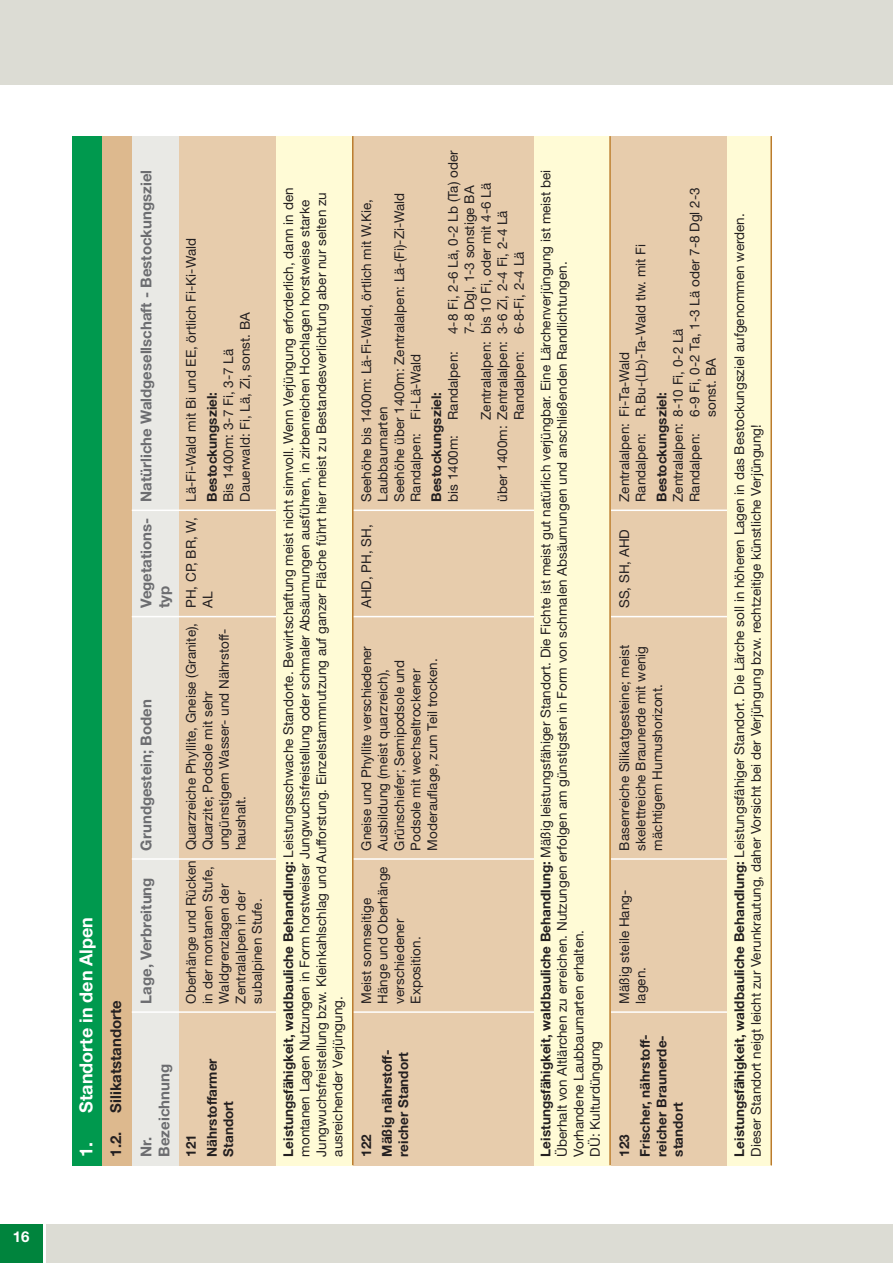
<style>
.page{position:relative;width:893px;height:1263px;background:#fff}
.page>*{position:absolute;margin:0;border:0;box-sizing:border-box;transform-origin:0 0}
.t1{font:700 18px "Helvetica Neue";color:#fff}
.t2{font:700 15px/18px "Helvetica Neue";color:#6c6d70}
.t3{font:700 15px "Helvetica Neue";color:#231f20}
.t4{font:700 15px "Helvetica Neue";color:#fff}
.t5{font:13.5px/16.5px "Helvetica Neue";color:#231f20}
.t6{font:700 13.5px/20.7px "Helvetica Neue";color:#231f20}
.s1{font-weight:700}
</style>
<div class="page">
<div style="left:0;top:1225px;width:43px;height:38px;background:#00843d"></div>
<div style="left:47px;top:1225px;width:846px;height:38px;background:#dcdcd4"></div>
<div style="left:0;top:0;width:893px;height:85px;background:#dcdcd4"></div>
<div style="left:72px;top:136px;width:699px;height:1029px;background:#e7ccac"></div>
<div style="left:72px;top:136px;width:30px;height:1029px;background:#00994e"></div>
<div style="left:102px;top:136px;width:30px;height:1029px;background:#ddb98e"></div>
<div style="left:132px;top:136px;width:47px;height:1029px;background:#e9e9e5"></div>
<hr style="left:132px;top:1011px;width:602px;height:2px;background:#fff">
<hr style="left:132px;top:858px;width:603px;height:2px;background:#fff">
<hr style="left:132px;top:616px;width:602px;height:1px;background:#fff">
<hr style="left:132px;top:509px;width:603px;height:2px;background:#fff">
<div style="left:276px;top:136px;width:77px;height:1029px;background:#fffbd6"></div>
<div style="left:534px;top:136px;width:76px;height:1029px;background:#fffbd6"></div>
<div style="left:728px;top:136px;width:43px;height:1029px;background:#fffbd6"></div>
<hr style="left:770px;top:136px;width:2px;height:1029px;background:#bb7b2c">
<hr style="left:609px;top:136px;width:2px;height:1029px;background:#bb7b2c">
<hr style="left:352px;top:136px;width:1px;height:1029px;background:#bb7b2c">
<p class="t4" style="left:13px;top:1231px;width:18px">16</p>
<h1 class="t1" style="left:80px;top:1157px;width:241px;rotate:-90deg">1. Standorte in den Alpen</h1>
<p class="t3" style="left:111px;top:1113px;width:114px;rotate:-90deg">Silikatstandorte</p>
<p class="t3" style="left:111px;top:1157px;width:26px;rotate:-90deg">1.2.</p>
<p class="t2" style="left:139px;top:502px;width:333px;rotate:-90deg">Natürliche Waldgesellschaft - Bestockungsziel</p>
<p class="t2" style="left:139px;top:608px;width:92px;rotate:-90deg">Vegetations&shy;typ</p>
<p class="t2" style="left:139px;top:850px;width:153px;rotate:-90deg">Grundgestein; Boden</p>
<p class="t2" style="left:139px;top:1003px;width:128px;rotate:-90deg">Lage, Verbreitung</p>
<p class="t5" style="left:184px;top:502px;width:265px;rotate:-90deg">Lä-Fi-Wald mit Bi und EE, örtlich Fi-Ki-Wald</p>
<p class="t5" style="left:221px;top:502px;width:191px;rotate:-90deg">Bis 1400m: 3-7 Fi, 3-7 Lä<br>Dauerwald: Fi, Lä, Zi, sonst. BA</p>
<p class="t6" style="left:203px;top:502px;width:111px;rotate:-90deg">Bestockungsziel:</p>
<p class="t5" style="left:184px;top:608px;width:92px;rotate:-90deg">PH, CP, BR, W,<br>AL</p>
<p class="t5" style="left:184px;top:850px;width:229px;rotate:-90deg">Quarzreiche Phyllite, Gneise (Granite),<br>Quarzite; Podsole mit sehr ungünstigem Wasser- und Nährstoff&shy;haushalt.</p>
<p class="t5" style="left:184px;top:1003px;width:145px;rotate:-90deg">Oberhänge und Rücken in der montanen Stufe,<br>Waldgrenzlagen der<br>Zentralalpen in der subalpinen Stufe.</p>
<p class="t2" style="left:139px;top:1157px;width:94px;rotate:-90deg">Nr.<br>Bezeichnung</p>
<p class="t6" style="left:182px;top:1157px;width:100px;rotate:-90deg">121<br>Nährstoffarmer</p>
<p class="t6" style="left:219px;top:1157px;width:57px;rotate:-90deg">Standort</p>
<p class="t5" style="left:281px;top:1157px;width:970px;rotate:-90deg"><span class="s1">Leistungsfähigkeit, waldbauliche Behandlung:</span> Leistungsschwache Standorte. Bewirtschaftung meist nicht sinnvoll. Wenn Verjüngung erforderlich, dann in den montanen Lagen Nutzungen in Form horstweiser Jungwuchsfreistellung oder schmaler Absäumungen ausführen, in zirbenreichen Hochlagen horstweise starke Jungwuchsfreistellung bzw. Kleinkahlschlag und Aufforstung. Einzelstammnutzung auf ganzer Fläche führt hier meist zu Bestandesverlichtung aber nur selten zu ausreichender Verjüngung.</p>
<p class="t5" style="left:359px;top:502px;width:311px;rotate:-90deg">Seehöhe bis 1400m: Lä-Fi-Wald, örtlich mit W.Kie, Laubbaumarten<br>Seehöhe über 1400m: Zentralalpen: Lä-(Fi)-Zi-Wald Randalpen: Fi-Lä-Wald</p>
<p class="t5" style="left:446px;top:334px;width:185px;rotate:-90deg">4-8 Fi, 2-6 Lä, 0-2 Lb (Ta) oder</p>
<p class="t5" style="left:463px;top:334px;width:150px;rotate:-90deg">7-8 Dgl, 1-3 sonstige BA</p>
<p class="t5" style="left:479px;top:420px;width:238px;rotate:-90deg">Zentralalpen: bis 10 Fi, oder mit 4-6 Lä</p>
<p class="t5" style="left:496px;top:502px;width:293px;rotate:-90deg">über 1400m: Zentralalpen: 3-6 Zi, 2-4 Fi, 2-4 Lä</p>
<p class="t5" style="left:512px;top:334px;width:84px;rotate:-90deg">6-8-Fi, 2-4 Lä</p>
<p class="t5" style="left:446px;top:502px;width:152px;rotate:-90deg">bis 1400m: Randalpen:</p>
<p class="t5" style="left:512px;top:420px;width:70px;rotate:-90deg">Randalpen:</p>
<p class="t6" style="left:427px;top:502px;width:111px;rotate:-90deg">Bestockungsziel:</p>
<p class="t5" style="left:359px;top:608px;width:85px;rotate:-90deg">AHD, PH, SH,</p>
<p class="t5" style="left:359px;top:850px;width:206px;rotate:-90deg">Gneise und Phyllite verschiedener<br>Ausbildung (meist quarzreich),<br>Grünschiefer; Semipodsole und<br>Podsole mit wechseltrockener<br>Moderauflage, zum Teil trocken.</p>
<p class="t5" style="left:359px;top:1003px;width:139px;rotate:-90deg">Meist sonnseitige<br>Hänge und Oberhänge verschiedener<br>Exposition.</p>
<p class="t6" style="left:357px;top:1157px;width:109px;rotate:-90deg">122<br>Mäßig nährstoff -</p>
<p class="t6" style="left:394px;top:1157px;width:106px;rotate:-90deg">reicher Standort</p>
<p class="t5" style="left:539px;top:1157px;width:988px;rotate:-90deg"><span class="s1">Leistungsfähigkeit, waldbauliche Behandlung:</span> Mäßig leistungsfähiger Standort. Die Fichte ist meist gut natürlich verjüngbar. Eine Lärchenverjüngung ist meist bei Überhalt von Altlärchen zu erreichen. Nutzungen erfolgen am günstigsten in Form von schmalen Absäumungen und anschließenden Randlichtungen.<br>Vorhandene Laubbaumarten erhalten.<br>DÜ: Kulturdüngung</p>
<p class="t5" style="left:617px;top:502px;width:259px;rotate:-90deg">Zentralalpen: Fi-Ta-Wald<br>Randalpen: R.Bu-(Lb)-Ta-Wald tlw. mit Fi</p>
<p class="t5" style="left:688px;top:502px;width:316px;rotate:-90deg">Randalpen: 6-9 Fi, 0-2 Ta, 1-3 Lä oder 7-8 Dgl 2-3</p>
<p class="t5" style="left:671px;top:502px;width:175px;rotate:-90deg">Zentralalpen: 8-10 Fi, 0-2 Lä</p>
<p class="t5" style="left:704px;top:417px;width:60px;rotate:-90deg">sonst. BA</p>
<p class="t6" style="left:652px;top:502px;width:111px;rotate:-90deg">Bestockungsziel:</p>
<p class="t5" style="left:617px;top:608px;width:80px;rotate:-90deg">SS, SH, AHD</p>
<p class="t5" style="left:617px;top:850px;width:207px;text-align:justify;rotate:-90deg">Basenreiche Silikatgesteine; meist skelettreiche Braunerde mit wenig mächtigem Humushorizont.</p>
<p class="t5" style="left:617px;top:1003px;width:115px;rotate:-90deg">Mäßig steile Hang - lagen.</p>
<p class="t6" style="left:615px;top:1157px;width:124px;rotate:-90deg">123<br>Frischer, nährstoff -</p>
<p class="t6" style="left:654px;top:1157px;width:123px;line-height:16.5px;rotate:-90deg">reicher Braunerde&shy;standort</p>
<p class="t5" style="left:733px;top:1157px;width:945px;rotate:-90deg"><span class="s1">Leistungsfähigkeit, waldbauliche Behandlung:</span> Leistungsfähiger Standort. Die Lärche soll in höheren Lagen in das Bestockungsziel aufgenommen werden.<br>Dieser Standort neigt leicht zur Verunkrautung, daher Vorsicht bei der Verjüngung bzw. rechtzeitige künstliche Verjüngung!</p>
</div>
